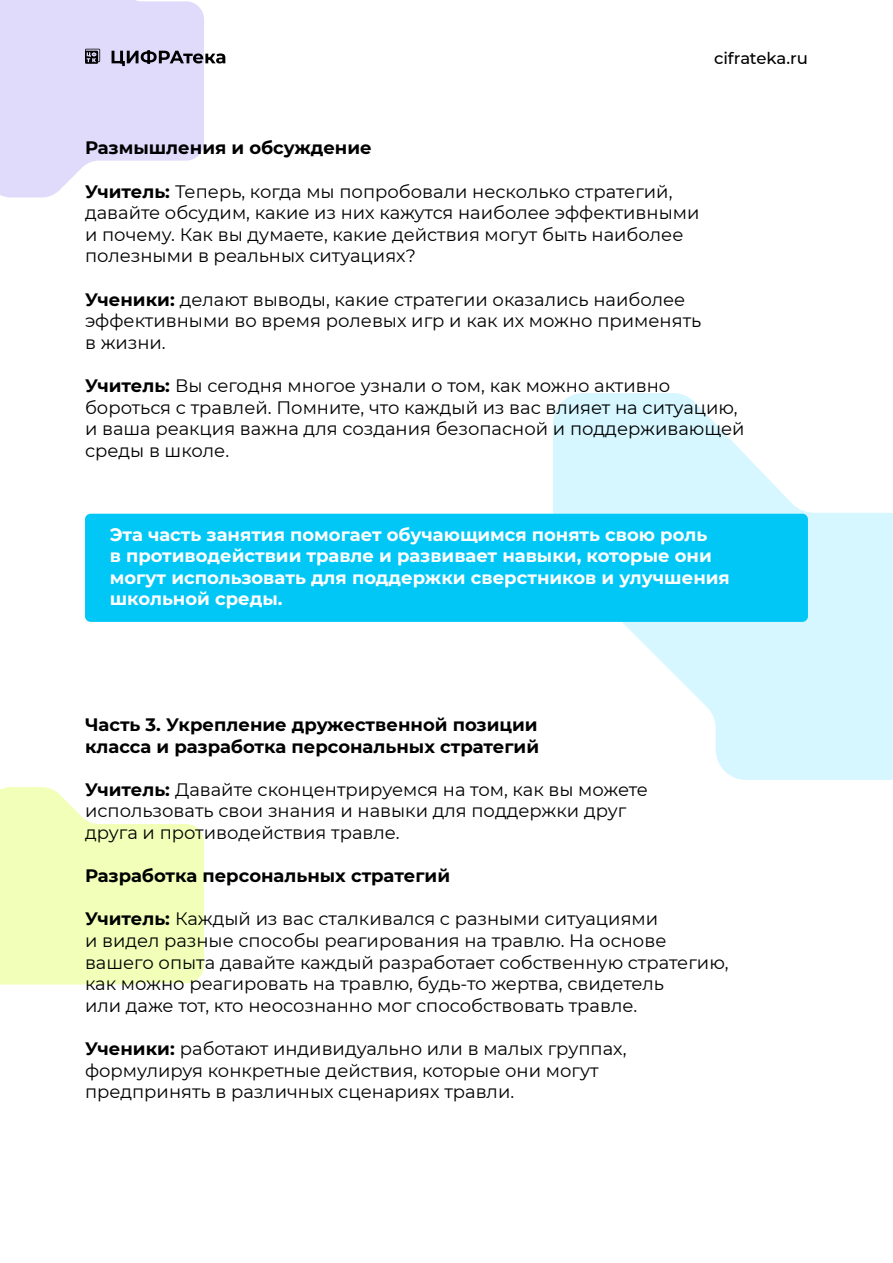
<style>
.page{position:relative;width:893px;height:1263px;background:#fff}
.page>*{position:absolute;margin:0;border:0;box-sizing:border-box;transform-origin:0 0}
.t1{font:18px/21.6px "Montserrat";color:#000}
.t2{font:700 18px/21.6px "Montserrat";color:#fff}
.t3{font:700 18px/21.6px "Montserrat";color:#000}
.t4{font:500 16.5px "Montserrat";letter-spacing:-.01em;color:#000}
.s1{font-weight:700}
</style>
<div class="page">
<svg style="left:553px;top:393px;width:340px;height:387px;fill:#d6f7ff"></svg>
<svg style="left:0;top:787px;width:204px;height:197px;background:#f3ffc0"></svg>
<svg style="left:0;top:0;width:225px;height:197px"></svg>
<div style="left:85px;top:514px;width:723px;height:108px;background:#00c7f6;border-radius:6px"></div>
<p class="t4" style="left:714px;top:46px;width:95px">cifrateka.ru</p>
<p class="t3" style="left:85px;top:136px;width:288px">Размышления и обсуждение</p>
<p class="t1" style="left:85px;top:180px;width:616px"><span class="s1">Учитель:</span> Теперь, когда мы попробовали несколько стратегий, давайте обсудим, какие из них кажутся наиболее эффективными и почему. Как вы думаете, какие действия могут быть наиболее полезными в реальных ситуациях?</p>
<p class="t1" style="left:85px;top:288px;width:618px"><span class="s1">Ученики:</span> делают выводы, какие стратегии оказались наиболее эффективными во время ролевых игр и как их можно применять в жизни.</p>
<p class="t1" style="left:85px;top:374px;width:661px"><span class="s1">Учитель:</span> Вы сегодня многое узнали о том, как можно активно бороться с травлей. Помните, что каждый из вас влияет на ситуацию, и ваша реакция важна для создания безопасной и поддерживающей среды в школе.</p>
<p class="t2" style="left:110px;top:522px;width:622px">Эта часть занятия помогает обучающимся понять свою роль<br>в противодействии травле и развивает навыки, которые они могут использовать для поддержки сверстников и улучшения школьной среды.</p>
<p class="t3" style="left:85px;top:713px;width:456px">Часть 3. Укрепление дружественной позиции класса и разработка персональных стратегий</p>
<p class="t1" style="left:85px;top:778px;width:565px"><span class="s1">Учитель:</span> Давайте сконцентрируемся на том, как вы можете использовать свои знания и навыки для поддержки друг друга и противодействия травле.</p>
<p class="t3" style="left:85px;top:864px;width:367px">Разработка персональных стратегий</p>
<p class="t1" style="left:85px;top:907px;width:645px"><span class="s1">Учитель:</span> Каждый из вас сталкивался с разными ситуациями<br>и видел разные способы реагирования на травлю. На основе вашего опыта давайте каждый разработает собственную стратегию, как можно реагировать на травлю, будь-то жертва, свидетель<br>или даже тот, кто неосознанно мог способствовать травле.</p>
<p class="t1" style="left:85px;top:1037px;width:543px"><span class="s1">Ученики:</span> работают индивидуально или в малых группах, формулируя конкретные действия, которые они могут предпринять в различных сценариях травли.</p>
</div>
